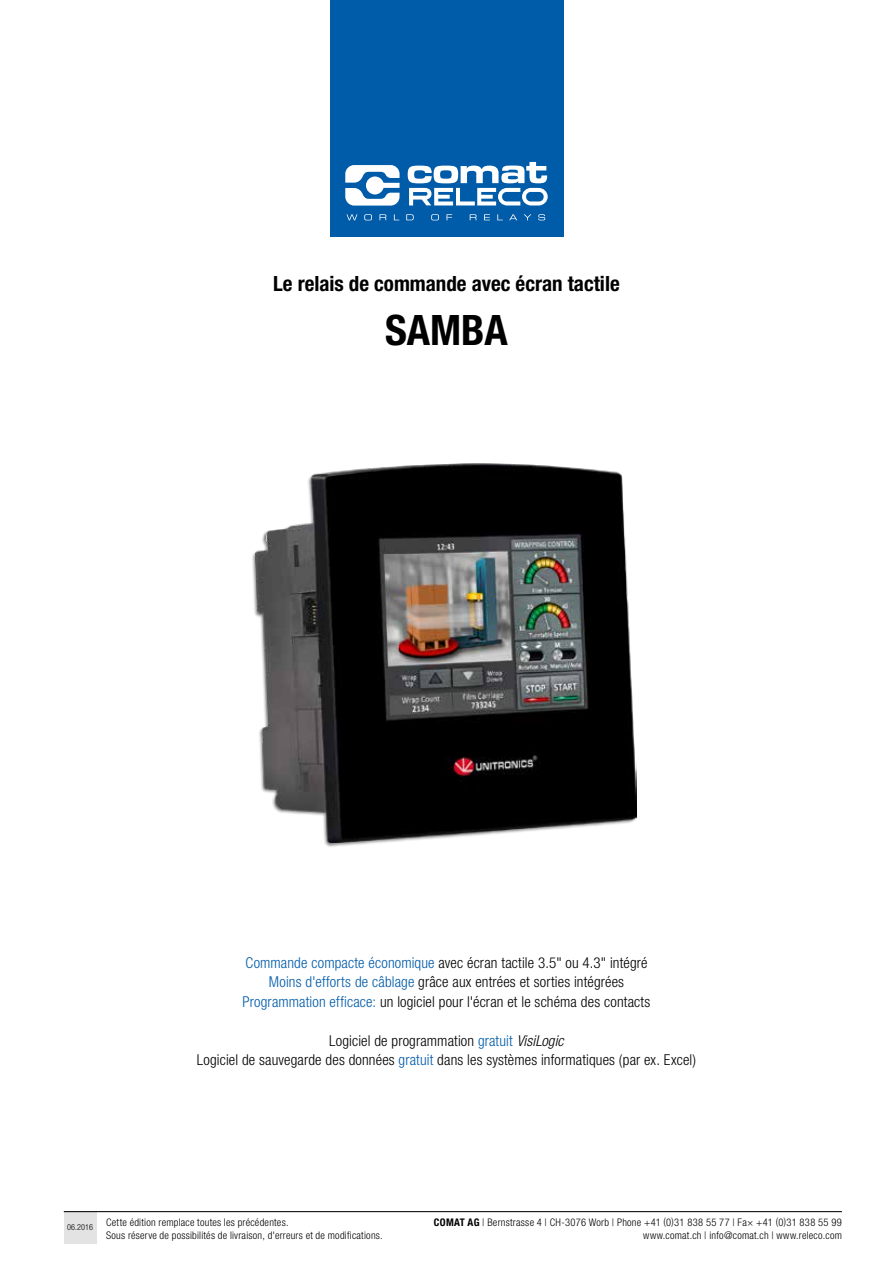
<style>
.page{position:relative;width:893px;height:1263px;background:#fff}
.page>*{position:absolute;margin:0;border:0;box-sizing:border-box;transform-origin:0 0}
.t1{font:700 condensed 42px "Helvetica Neue LT Std";color:#000}
.t2{font:700 condensed 21px "Helvetica Neue LT Std";color:#000}
.t3{font:300 condensed 15px/19.5px "Helvetica Neue LT Std";letter-spacing:.01em;color:#000;text-align:center}
.t4{font:300 condensed 10.5px/12.8px "Helvetica Neue LT Std";letter-spacing:.025em;color:#000;text-align:right}
.t5{font:300 condensed 8.25px "Helvetica Neue LT Std";color:#000}
.s1{color:#005ba9}
.s2{font-style:italic}
.s3{font-weight:700}
</style>
<div class="page">
<div style="left:64px;top:1212px;width:33px;height:32px;background:#e3e3e3"></div>
<div style="left:330px;top:0;width:233px;height:236px;background:#005ba9"></div>
<svg style="left:484px;top:214px;width:6px;height:6px"></svg>
<svg style="left:470px;top:214px;width:6px;height:6px"></svg>
<svg style="left:538px;top:214px;width:7px;height:6px"></svg>
<svg style="left:524px;top:214px;width:7px;height:6px"></svg>
<svg style="left:497px;top:214px;width:6px;height:6px"></svg>
<svg style="left:509px;top:214px;width:8px;height:6px"></svg>
<svg style="left:379px;top:214px;width:7px;height:6px"></svg>
<svg style="left:364px;top:214px;width:8px;height:6px"></svg>
<svg style="left:346px;top:214px;width:11px;height:6px"></svg>
<svg style="left:447px;top:214px;width:5px;height:6px"></svg>
<svg style="left:431px;top:214px;width:8px;height:6px"></svg>
<svg style="left:406px;top:214px;width:8px;height:6px"></svg>
<svg style="left:345px;top:165px;width:55px;height:41px"></svg>
<svg style="left:408px;top:162px;width:140px;height:43px"></svg>
<div style="left:252px;top:464px;width:386px;height:384px;background:#000;opacity:.5"></div>
<img style="left:256px;top:464px;width:380px;height:378px">
<hr style="left:64px;top:1211px;width:778px;height:1px;background:#000">
<h2 class="t2" style="left:273px;top:271px;width:348px">Le relais de commande avec écran tactile</h2>
<h1 class="t1" style="left:385px;top:304px;width:124px">SAMBA</h1>
<p class="t3" style="left:243px;top:952px;width:409px"><span class="s1">Commande compacte économique</span> avec écran tactile 3.5" ou 4.3" intégré<br><span class="s1">Moins d'efforts de câblage</span> grâce aux entrées et sorties intégrées<br><span class="s1">Programmation efficace:</span> un logiciel pour l'écran et le schéma des contacts</p>
<p class="t3" style="left:197px;top:1030px;width:501px">Logiciel de programmation <span class="s1">gratuit</span> <span class="s2">VisiLogic<br></span>Logiciel de sauvegarde des données <span class="s1">gratuit</span> dans les systèmes informatiques (par ex. Excel)</p>
<p class="t5" style="left:67px;top:1223px;width:27px">06.2016</p>
<p class="t4" style="left:106px;top:1216px;width:278px;text-align:left">Cette édition remplace toutes les précédentes.<br>Sous réserve de possibilités de livraison, d'erreurs et de modifications.</p>
<p class="t4" style="left:434px;top:1216px;width:410px"><span class="s3">COMAT AG</span> | Bernstrasse 4 | CH-3076 Worb | Phone +41 (0)31 838 55 77 | Fa× +41 (0)31 838 55 99 www.comat.ch | info@comat.ch | www.releco.com</p>
</div>
